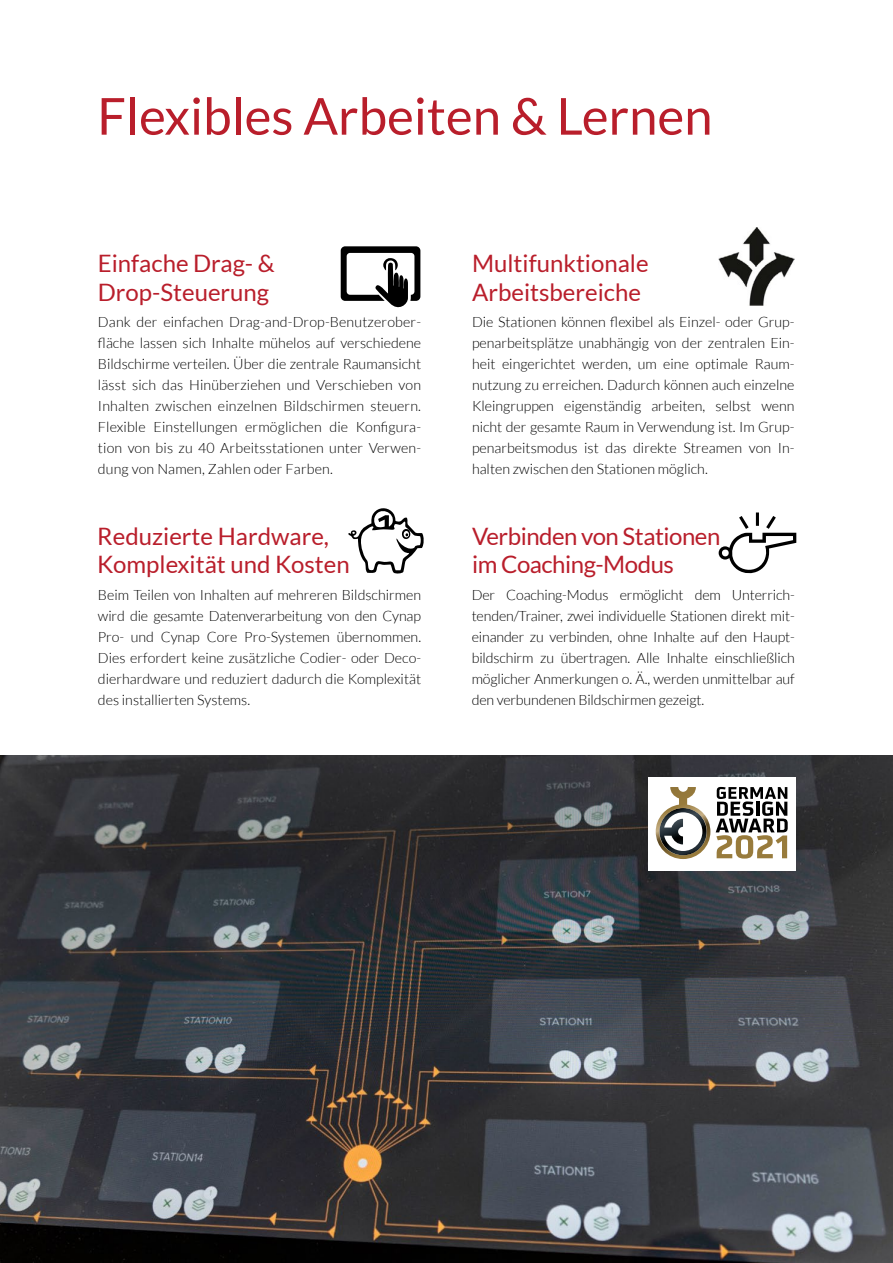
<style>
.page{position:relative;width:893px;height:1263px;background:#fff}
.page>*{position:absolute;margin:0;border:0;box-sizing:border-box;transform-origin:0 0}
.t1{font:51px "Lato";color:#b91e2b}
.t2{font:24px/28.5px "Lato";color:#b91e2b}
.t3{font:24px/28.5px "Lato";letter-spacing:-.02em;color:#b91e2b}
.t4{font:300 14.25px/21px "Lato";color:#000;text-align:justify}
</style>
<div class="page">
<svg style="left:348px;top:508px;width:76px;height:66px"></svg>
<img style="left:719px;top:227px;width:76px;height:78px">
<svg style="left:341px;top:246px;width:79px;height:62px"></svg>
<svg style="left:719px;top:512px;width:77px;height:62px"></svg>
<img style="left:0;top:755px;width:893px;height:508px">
<div style="left:648px;top:777px;width:147px;height:93px;background:#fff"></div>
<svg style="left:716px;top:787px;width:72px;height:71px"></svg>
<svg style="left:656px;top:787px;width:54px;height:72px"></svg>
<h1 class="t1" style="left:97px;top:88px;width:617px">Flexibles Arbeiten &amp; Lernen</h1>
<h2 class="t2" style="left:98px;top:249px;width:178px">Einfache Drag- &amp;<br>Drop-Steuerung</h2>
<p class="t4" style="left:98px;top:312px;width:325px">Dank der einfachen Drag-and-Drop-Benutzerober&shy;fläche lassen sich Inhalte mühelos auf verschiedene Bildschirme verteilen. Über die zentrale Raumansicht lässt sich das Hinüberziehen und Verschieben von Inhalten zwischen einzelnen Bildschirmen steuern.<br>Flexible Einstellungen ermöglichen die Konfigura&shy;tion von bis zu 40 Arbeitsstationen unter Verwen&shy;dung von Namen, Zahlen oder Farben.</p>
<h2 class="t2" style="left:472px;top:249px;width:178px">Multifunktionale<br>Arbeitsbereiche</h2>
<p class="t4" style="left:472px;top:312px;width:324px">Die Stationen können flexibel als Einzel- oder Grup&shy;penarbeitsplätze unabhängig von der zentralen Ein&shy;heit eingerichtet werden, um eine optimale Raum&shy;nutzung zu erreichen. Dadurch können auch einzelne Kleingruppen eigenständig arbeiten, selbst wenn nicht der gesamte Raum in Verwendung ist. Im Grup&shy;penarbeitsmodus ist das direkte Streamen von In&shy;halten zwischen den Stationen möglich.</p>
<h2 class="t2" style="left:97px;top:522px;width:254px">Reduzierte Hardware,<br>Komplexität und Kosten</h2>
<h2 class="t3" style="left:472px;top:522px;width:250px">Verbinden von Stationen im Coaching-Modus</h2>
<p class="t4" style="left:98px;top:585px;width:325px">Beim Teilen von Inhalten auf mehreren Bildschirmen wird die gesamte Datenverarbeitung von den Cynap Pro- und Cynap Core Pro-Systemen übernommen.<br>Dies erfordert keine zusätzliche Codier- oder Deco&shy;dierhardware und reduziert dadurch die Komplexität des installierten Systems.</p>
<p class="t4" style="left:472px;top:585px;width:325px">Der Coaching-Modus ermöglicht dem Unterrich&shy;tenden/Trainer, zwei individuelle Stationen direkt mit&shy;einander zu verbinden, ohne Inhalte auf den Haupt&shy;bildschirm zu übertragen. Alle Inhalte einschließlich möglicher Anmerkungen o. Ä., werden unmittelbar auf den verbundenen Bildschirmen gezeigt.</p>
</div>
